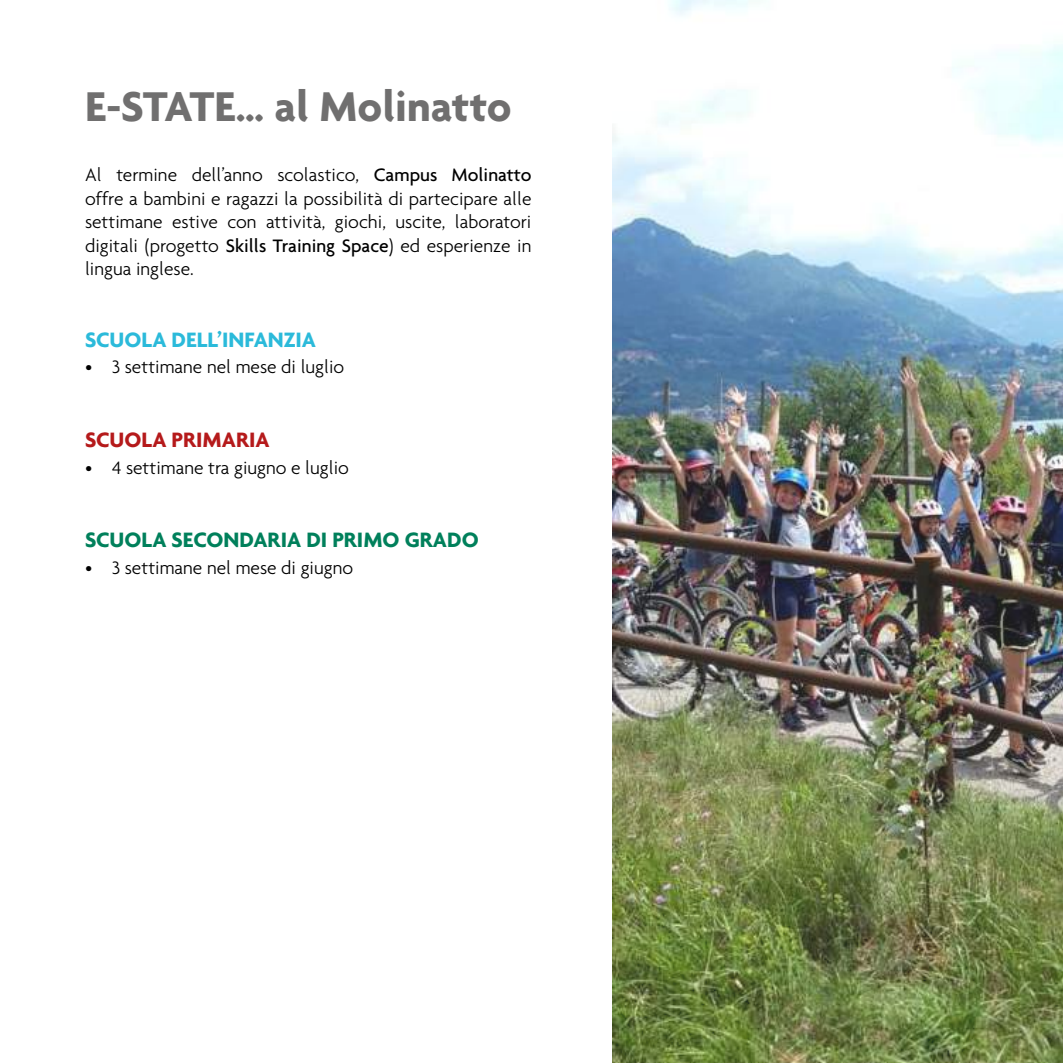
<style>
.page{position:relative;width:1063px;height:1063px;background:#fff}
.page>*{position:absolute;margin:0;border:0;box-sizing:border-box;transform-origin:0 0}
.t1{font:700 45px "Agenda";color:#706f6f}
.t2{font:700 22.5px "Agenda";color:#00805b}
.t3{font:700 22.5px "Agenda";color:#2bbada}
.t4{font:700 22.5px "Agenda";color:#b51a1b}
.t5{font:300 19.5px/23.4px "Agenda";color:#000;text-align:justify}
.s1{font-weight:500}
</style>
<div class="page">
<img style="left:612px;top:0;width:451px;height:1063px">
<h1 class="t1" style="left:85px;top:79px;width:428px">E-STATE… al Molinatto</h1>
<p class="t5" style="left:85px;top:163px;width:448px">Al termine dell’anno scolastico, <span class="s1">Campus Molinatto </span>offre a bambini e ragazzi la possibilità di partecipare alle settimane estive con attività, giochi, uscite, laboratori digitali (progetto <span class="s1">Skills Training Space</span>) ed esperienze in lingua inglese.</p>
<p class="t3" style="left:85px;top:326px;width:233px">SCUOLA DELL’INFANZIA</p>
<p class="t5" style="left:85px;top:355px;width:261px">• 3 settimane nel mese di luglio</p>
<p class="t4" style="left:85px;top:426px;width:186px">SCUOLA PRIMARIA</p>
<p class="t5" style="left:85px;top:455px;width:265px">• 4 settimane tra giugno e luglio</p>
<p class="t2" style="left:85px;top:526px;width:395px">SCUOLA SECONDARIA DI PRIMO GRADO</p>
<p class="t5" style="left:85px;top:556px;width:270px">• 3 settimane nel mese di giugno</p>
</div>
